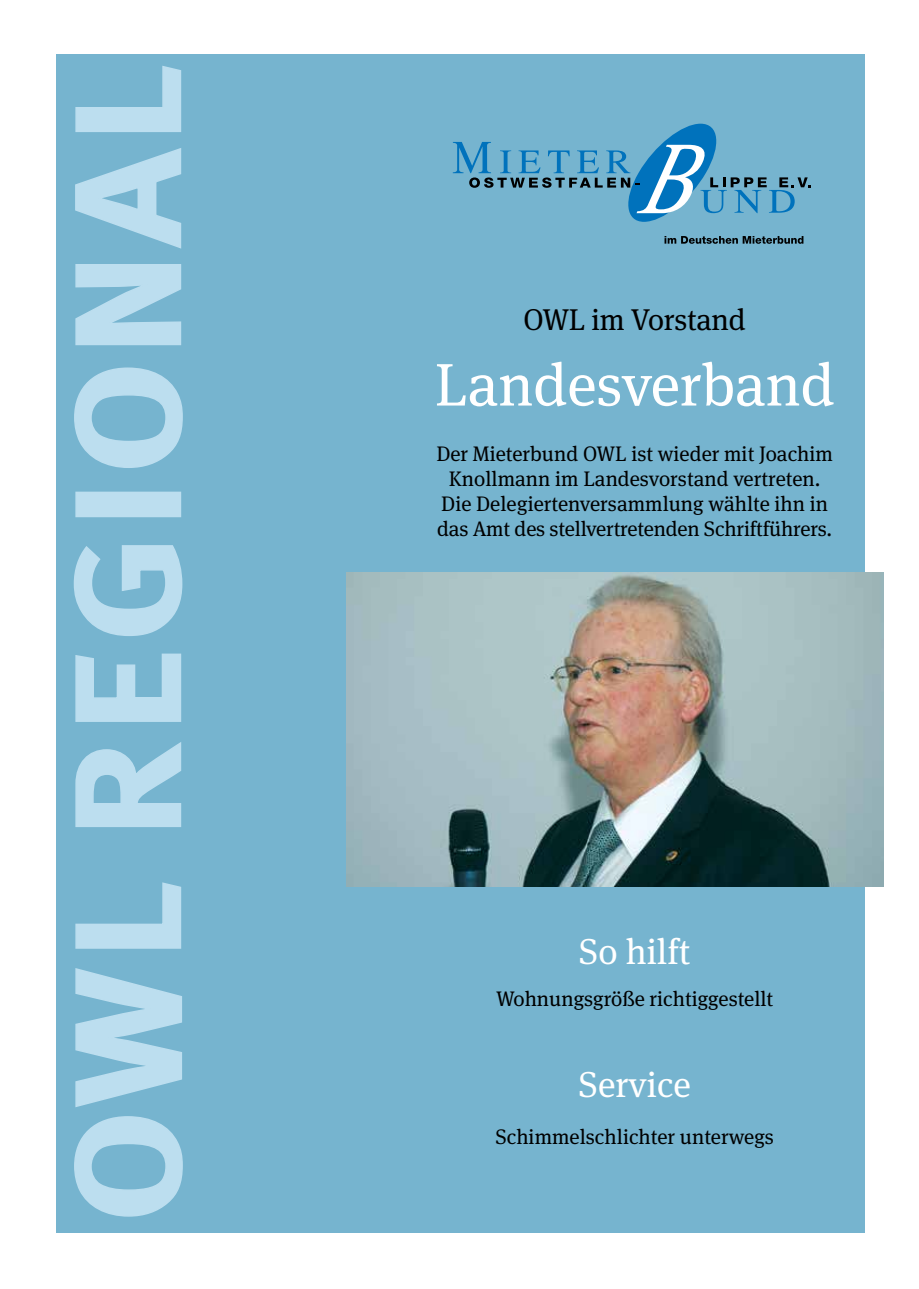
<style>
.page{position:relative;width:919px;height:1289px;background:#fff}
.page>*{position:absolute;margin:0;border:0;box-sizing:border-box;transform-origin:0 0}
.t1{font:60px "Meta Serif";color:#fff}
.t2{font:36px "Meta Serif";color:#fff}
.t3{font:30px "Meta Serif";letter-spacing:-.01em;color:#000}
.t4{font:21px/25.2px "Meta Serif";color:#000;text-align:center}
</style>
<div class="page">
<div style="left:56px;top:55px;width:808px;height:1177px;background:#76b4cf"></div>
<svg style="left:664px;top:236px;width:139px;height:8px"></svg>
<svg style="left:453px;top:124px;width:357px;height:98px"></svg>
<svg style="left:73px;top:66px;width:110px;height:1151px"></svg>
<img style="left:347px;top:572px;width:536px;height:314px">
<h3 class="t3" style="left:523px;top:302px;width:223px">OWL im Vorstand</h3>
<h1 class="t1" style="left:434px;top:350px;width:401px">Landesverband</h1>
<p class="t4" style="left:436px;top:440px;width:398px">Der Mieterbund OWL ist wieder mit Joachim Knollmann im Landesvorstand vertreten.<br>Die Delegiertenversammlung wählte ihn in das Amt des stellvertretenden Schriftführers.</p>
<h2 class="t2" style="left:578px;top:930px;width:113px">So hilft</h2>
<p class="t4" style="left:496px;top:986px;width:279px">Wohnungsgröße richtiggestellt</p>
<h2 class="t2" style="left:578px;top:1064px;width:114px">Service</h2>
<p class="t4" style="left:495px;top:1123px;width:280px">Schimmelschlichter unterwegs</p>
</div>
